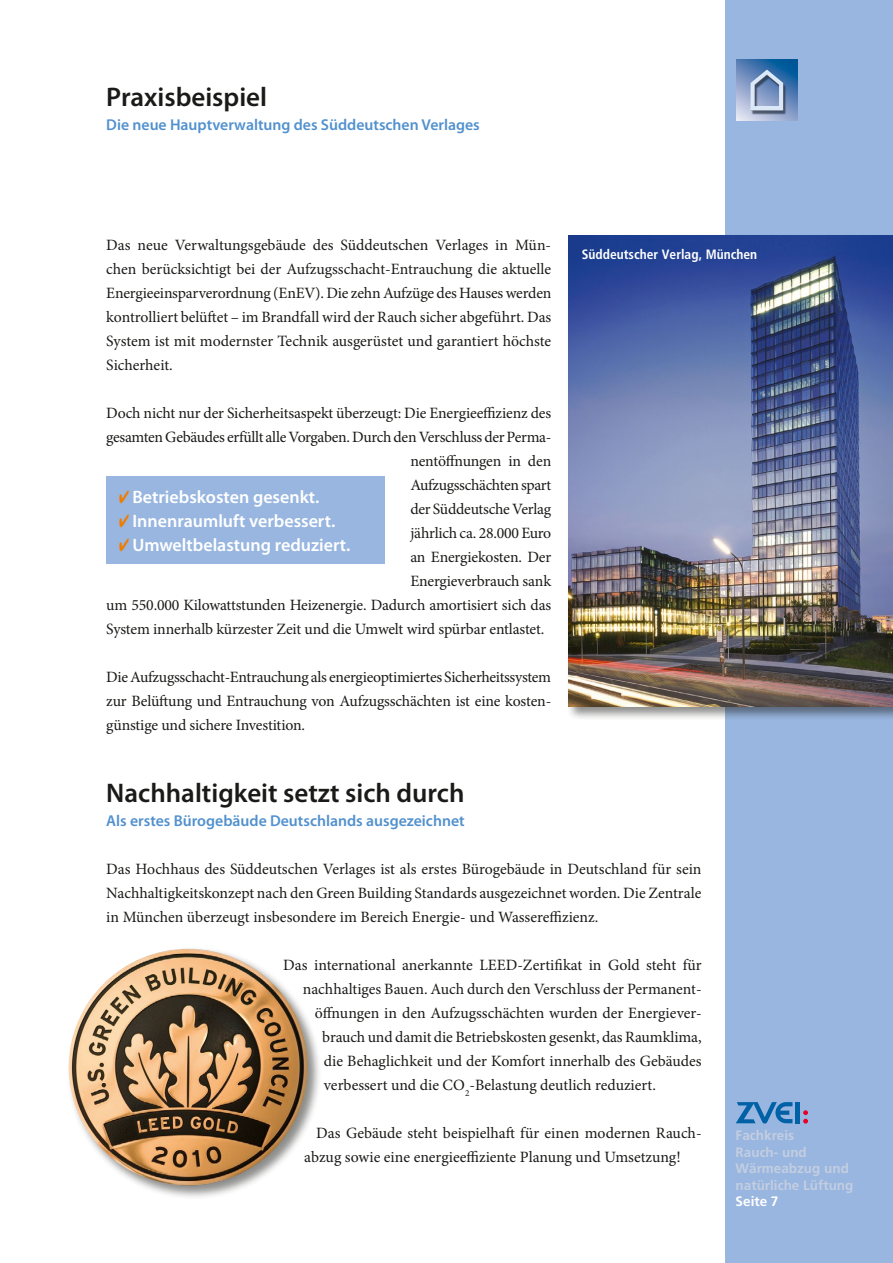
<style>
.page{position:relative;width:893px;height:1263px;background:#fff}
.page>*{position:absolute;margin:0;border:0;box-sizing:border-box;transform-origin:0 0}
.t1{font:600 27px "Myriad Pro";color:#1a1a18}
.t2{font:600 18px "Myriad Pro";color:#fff}
.t3{font:15.75px/24px "Minion Pro";letter-spacing:-.01em;color:#1a1a18;text-align:justify}
.t4{font:600 15.75px "Myriad Pro";color:#5191ce}
.t5{font:700 13.5px/16.5px "Frutiger";color:#c4cee0}
.t6{font:700 condensed 13.5px "Frutiger";color:#fff}
.t7{font:700 13.5px "Frutiger";color:#fff}
.s1{color:#ef7c00}
</style>
<div class="page">
<div style="left:725px;top:0;width:168px;height:1263px;background:#98b6e0"></div>
<svg style="left:736px;top:1102px;width:56px;height:21px"></svg>
<hr style="left:796px;top:1102px;width:4px;height:21px;background:#0061a7">
<svg style="left:803px;top:1110px;width:5px;height:13px"></svg>
<div style="left:566px;top:233px;width:327px;height:487px;background:#1a1a18;opacity:.5"></div>
<img style="left:568px;top:235px;width:325px;height:471px">
<img style="left:736px;top:60px;width:61px;height:60px">
<div style="left:67px;top:946px;width:255px;height:253px;background:#1a1a18;opacity:.5"></div>
<img style="left:69px;top:949px;width:239px;height:236px">
<div style="left:106px;top:476px;width:279px;height:87px;background:#98b6e0"></div>
<h1 class="t1" style="left:106px;top:80px;width:162px">Praxisbeispiel</h1>
<p class="t4" style="left:106px;top:115px;width:375px">Die neue Hauptverwaltung des Süddeutschen Verlages</p>
<p class="t3" style="left:106px;top:233px;width:447px">Das neue Verwaltungsgebäude des Süddeutschen Verlages in Mün&shy;chen berücksichtigt bei der Aufzugsschacht-Entrauchung die aktuelle Energieeinsparverordnung (EnEV). Die zehn Aufzüge des Hauses werden kontrolliert belüftet – im Brandfall wird der Rauch sicher abgeführt. Das System ist mit modernster Technik ausgerüstet und garantiert höchste Sicherheit.</p>
<p class="t3" style="left:106px;top:401px;width:446px">Doch nicht nur der Sicherheitsaspekt überzeugt: Die Energieeffizienz des</p>
<p class="t3" style="left:106px;top:425px;width:447px">gesamten Gebäudes erfüllt alle Vorgaben. Durch den Verschluss der Perma-</p>
<p class="t3" style="left:410px;top:449px;width:142px">nentöffnungen in den</p>
<p class="t3" style="left:410px;top:473px;width:142px">Aufzugsschächten spart</p>
<p class="t3" style="left:410px;top:497px;width:142px">der Süddeutsche Verlag</p>
<p class="t3" style="left:410px;top:521px;width:142px">jährlich ca. 28.000 Euro</p>
<p class="t3" style="left:410px;top:545px;width:142px">an Energiekosten. Der</p>
<p class="t3" style="left:410px;top:569px;width:142px">Energieverbrauch sank</p>
<p class="t3" style="left:106px;top:593px;width:446px">um 550.000 Kilowattstunden Heizenergie. Dadurch amortisiert sich das</p>
<p class="t3" style="left:106px;top:617px;width:440px">System innerhalb kürzester Zeit und die Umwelt wird spürbar entlastet.</p>
<p class="t3" style="left:106px;top:665px;width:446px">Die Aufzugsschacht-Entrauchung als energieoptimiertes Sicherheitssystem zur Belüftung und Entrauchung von Aufzugsschächten ist eine kosten&shy;günstige und sichere Investition.</p>
<p class="t2" style="left:119px;top:485px;width:202px"><span class="s1">✔</span> Betriebskosten gesenkt.</p>
<p class="t2" style="left:119px;top:509px;width:218px"><span class="s1">✔</span> Innenraumluft verbessert.</p>
<p class="t2" style="left:119px;top:533px;width:233px"><span class="s1">✔</span> Umweltbelastung reduziert.</p>
<p class="t6" style="left:582px;top:246px;width:177px">Süddeutscher Verlag, München</p>
<h1 class="t1" style="left:106px;top:776px;width:360px">Nachhaltigkeit setzt sich durch</h1>
<p class="t4" style="left:106px;top:811px;width:360px">Als erstes Bürogebäude Deutschlands ausgezeichnet</p>
<p class="t3" style="left:106px;top:857px;width:597px">Das Hochhaus des Süddeutschen Verlages ist als erstes Bürogebäude in Deutschland für sein Nachhaltigkeitskonzept nach den Green Building Standards ausgezeichnet worden. Die Zentrale in München überzeugt insbesondere im Bereich Energie- und Wassereffizienz.</p>
<p class="t3" style="left:283px;top:953px;width:420px">Das international anerkannte LEED-Zertifikat in Gold steht für</p>
<p class="t3" style="left:303px;top:977px;width:400px">nachhaltiges Bauen. Auch durch den Verschluss der Permanent-</p>
<p class="t3" style="left:315px;top:1001px;width:388px">öffnungen in den Aufzugsschächten wurden der Energiever-</p>
<p class="t3" style="left:322px;top:1025px;width:381px">brauch und damit die Betriebskosten gesenkt, das Raumklima,</p>
<p class="t3" style="left:324px;top:1049px;width:379px">die Behaglichkeit und der Komfort innerhalb des Gebäudes</p>
<p class="t3" style="left:324px;top:1073px;width:334px">verbessert und die CO<sub>2</sub>-Belastung deutlich reduziert.</p>
<p class="t3" style="left:304px;top:1121px;width:399px;text-indent:12px">Das Gebäude steht beispielhaft für einen modernen Rauch&shy;abzug sowie eine energieeffiziente Planung und Umsetzung!</p>
<p class="t5" style="left:736px;top:1127px;width:119px">Fachkreis<br>Rauch- und<br>Wärmeabzug und natürliche Lüftung</p>
<p class="t7" style="left:736px;top:1193px;width:44px">Seite 7</p>
</div>
